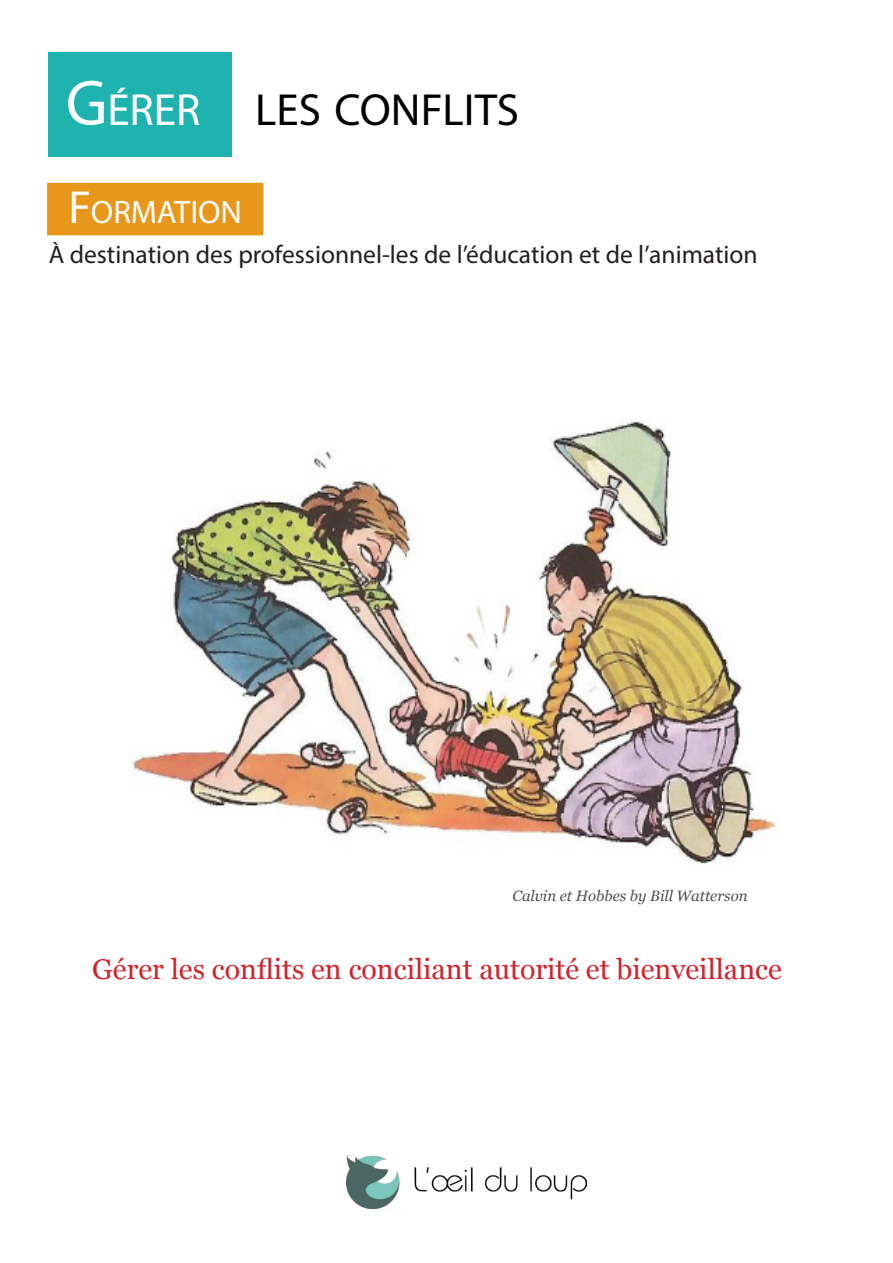
<style>
.page{position:relative;width:893px;height:1263px;background:#fff}
.page>*{position:absolute;margin:0;border:0;box-sizing:border-box;transform-origin:0 0}
.t1{font:45.15px "Myriad Pro";color:#000}
.t2{font:32.55px "Myriad Pro";color:#fff}
.t3{font:28.5px "Georgia";color:#d1232a}
.t4{font:25.5px "Myriad Pro";color:#231f20}
.t5{font:italic 15px "Georgia";color:#4e4f50}
.s1{font-size:64.5px;color:#fff}
.s2{color:#fff}
.s3{font-size:46.5px}
</style>
<div class="page">
<img style="left:131px;top:421px;width:646px;height:443px">
<img style="left:347px;top:1155px;width:240px;height:54px">
<div style="left:49px;top:52px;width:183px;height:105px;background:#1fb3b0"></div>
<div style="left:47px;top:183px;width:216px;height:52px;background:#e9971a"></div>
<p class="t1" style="left:66px;top:82px;width:455px"><span class="s1">G</span><span class="s2">ÉRER</span> LES CONFLITS</p>
<p class="t2" style="left:68px;top:192px;width:175px"><span class="s3">F</span>ORMATION</p>
<p class="t4" style="left:49px;top:239px;width:710px">À destination des professionnel-les de l’éducation et de l’animation</p>
<p class="t5" style="left:512px;top:885px;width:237px">Calvin et Hobbes by Bill Watterson</p>
<p class="t3" style="left:92px;top:948px;width:691px">Gérer les conflits en conciliant autorité et bienveillance</p>
</div>
